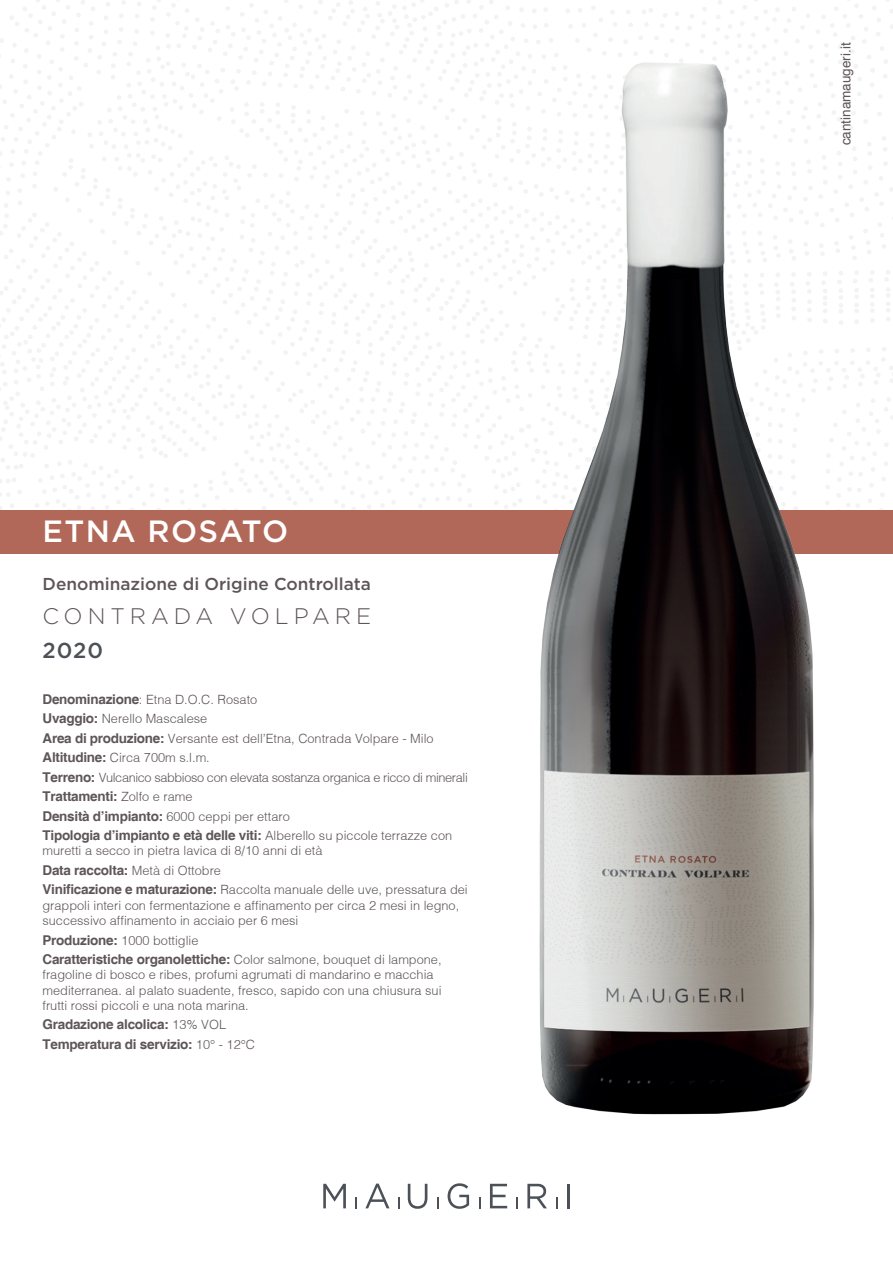
<style>
.page{position:relative;width:893px;height:1263px;background:#fff}
.page>*{position:absolute;margin:0;border:0;box-sizing:border-box;transform-origin:0 0}
.t1{font:500 30.75px "Gotham";letter-spacing:.045em;color:#fff}
.t2{font:300 22.5px "Gotham";letter-spacing:.22em;color:#5e5559}
.t3{font:500 21.6px "Gotham";color:#4b5157}
.t4{font:500 17.25px "Gotham";color:#5e5559}
.t5{font:700 13.5px/19.5px "Helvetica";letter-spacing:-.02em;color:#5e5559}
.t6{font:13.5px "Helvetica";color:#5e5559}
.t7{font:300 12.75px/19.5px "Helvetica";color:#5e5559}
.s1{font-weight:700;font-size:13.5px}
.s2{font-weight:300;font-size:12.75px}
</style>
<div class="page">
<svg style="left:0;top:0;width:893px;height:510px"></svg>
<div style="left:0;top:510px;width:893px;height:44px;background:#b26858"></div>
<svg style="left:323px;top:1184px;width:23px;height:24px"></svg>
<svg style="left:365px;top:1183px;width:24px;height:25px"></svg>
<svg style="left:408px;top:1184px;width:19px;height:25px"></svg>
<svg style="left:448px;top:1183px;width:21px;height:26px"></svg>
<svg style="left:490px;top:1184px;width:17px;height:24px"></svg>
<svg style="left:527px;top:1184px;width:20px;height:24px"></svg>
<hr style="left:567px;top:1184px;width:3px;height:24px;background:#4b5157">
<img style="left:499px;top:43px;width:351px;height:1072px">
<h1 class="t1" style="left:43px;top:511px;width:247px">ETNA ROSATO</h1>
<h3 class="t4" style="left:43px;top:572px;width:330px">Denominazione di Origine Controllata</h3>
<h2 class="t2" style="left:43px;top:601px;width:330px">CONTRADA VOLPARE</h2>
<h3 class="t3" style="left:43px;top:636px;width:62px">2020</h3>
<p class="t7" style="left:43px;top:689px;width:427px"><span class="s1">Denominazione</span>: Etna D.O.C. Rosato<br><span class="s1">Uvaggio:</span> Nerello Mascalese<br><span class="s1">Area di produzione:</span> Versante est dell’Etna, Contrada Volpare - Milo <span class="s1">Altitudine:</span> Circa 700m s.l.m.<br><span class="s1">Terreno:</span> Vulcanico sabbioso con elevata sostanza organica e ricco di minerali</p>
<p class="t5" style="left:43px;top:787px;width:411px">Trattamenti: <span class="s2">Zolfo e rame<br></span>Densità d’impianto: <span class="s2">6000 ceppi per ettaro<br></span>Tipologia d’impianto e età delle viti: <span class="s2">Alberello su piccole terrazze con</span></p>
<p class="t7" style="left:43px;top:841px;width:281px">muretti a secco in pietra lavica di 8/10 anni di età</p>
<p class="t5" style="left:43px;top:861px;width:180px">Data raccolta: <span class="s2">Metà di Ottobre</span></p>
<p class="t7" style="left:43px;top:882px;width:427px;line-height:15.3px"><span class="s1">Vinificazione e maturazione:</span> Raccolta manuale delle uve, pressatura dei grappoli interi con fermentazione e affinamento per circa 2 mesi in legno, successivo affinamento in acciaio per 6 mesi</p>
<p class="t7" style="left:43px;top:930px;width:157px"><span class="s1">Produzione:</span> 1000 bottiglie</p>
<p class="t5" style="left:43px;top:950px;width:401px">Caratteristiche organolettiche: <span class="s2">Color salmone, bouquet di lampone,</span></p>
<p class="t7" style="left:43px;top:967px;width:400px;line-height:15.3px">fragoline di bosco e ribes, profumi agrumati di mandarino e macchia mediterranea. al palato suadente, fresco, sapido con una chiusura sui frutti rossi piccoli e una nota marina.</p>
<p class="t5" style="left:43px;top:1015px;width:214px">Gradazione alcolica: <span class="s2">13% VOL<br></span>Temperatura di servizio: <span class="s2">10° - 12°C</span></p>
<p class="t6" style="left:837px;top:145px;width:104px;rotate:-90deg">cantinamaugeri.it</p>
</div>
